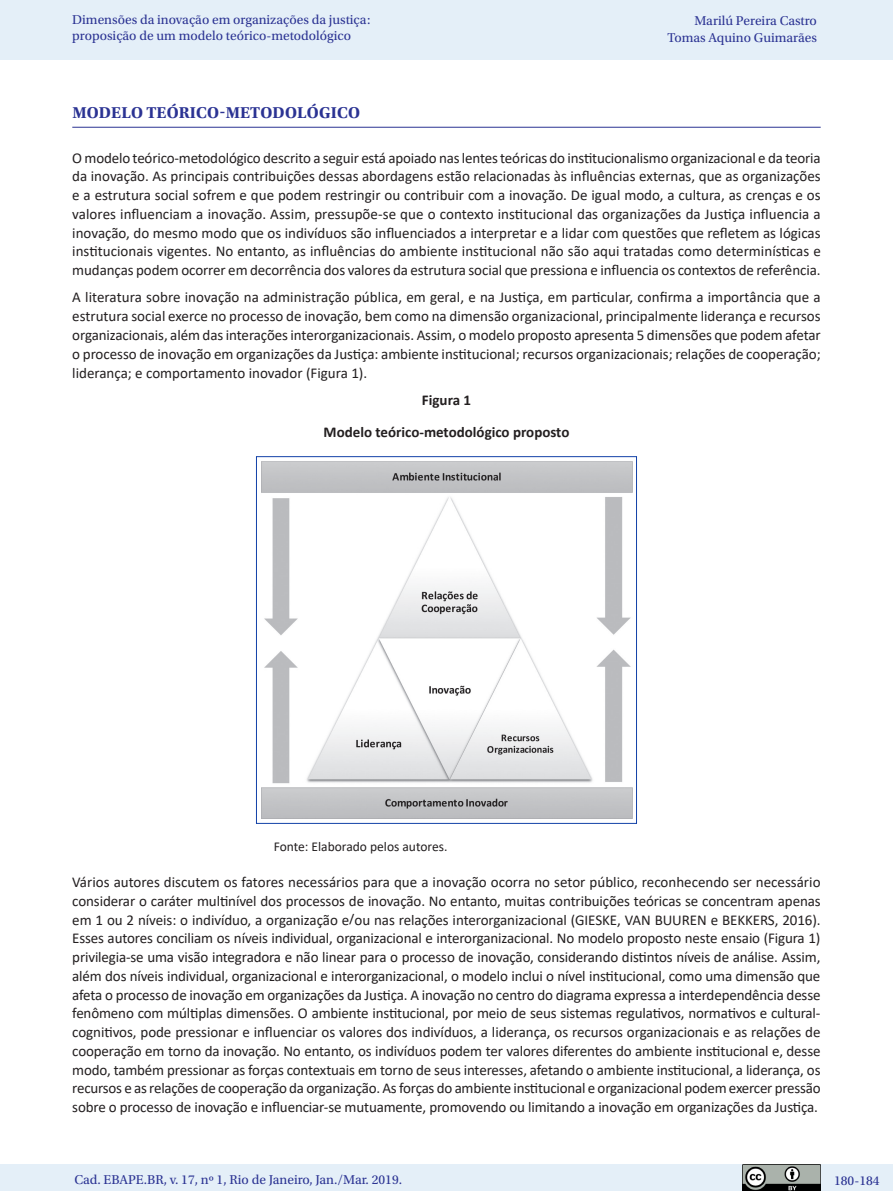
<style>
.page{position:relative;width:893px;height:1191px;background:#fff}
.page>*{position:absolute;margin:0;border:0;box-sizing:border-box;transform-origin:0 0}
._07_1_sub_1{font:700 16.5px "Utopia Std";letter-spacing:.01em;color:#2b3393}
._06_0_texto{font:15px/18.8px "Calibri";letter-spacing:-.01em;color:#231f20;text-align:justify}
._08_2_tabela_titulo{font:700 15px "Calibri";color:#231f20}
.t1{font:13.5px/16.5px "Utopia Std";color:#2b3393}
._00__fonte_legenda_f{font:13.5px "Calibri";color:#231f20}
</style>
<div class="page">
<div style="left:0;top:0;width:893px;height:60px;background:#e4eff8"></div>
<div style="left:0;top:1164px;width:893px;height:27px;background:#e4eff8"></div>
<img style="left:743px;top:1164px;width:78px;height:27px">
<hr style="left:72px;top:127px;width:749px;height:1px;background:#2b3393">
<img style="left:261px;top:461px;width:372px;height:357px">
<div style="left:256px;top:456px;width:381px;height:367px;border:1px solid #1342a8"></div>
<p class="t1" style="left:72px;top:11px;width:300px">Dimensões da inovação em organizações da justiça: proposição de um modelo teórico-metodológico</p>
<p class="t1" style="left:667px;top:13px;width:151px;text-align:right">Marilú Pereira Castro<br>Tomas Aquino Guimarães</p>
<p class="_07_1_sub_1" style="left:72px;top:103px;width:289px">MODELO TEÓRICO-METODOLÓGICO</p>
<p class="_06_0_texto" style="left:72px;top:148px;width:750px">O modelo teórico-metodológico descrito a seguir está apoiado nas lentes teóricas do institucionalismo organizacional e da teoria da inovação. As principais contribuições dessas abordagens estão relacionadas às influências externas, que as organizações e a estrutura social sofrem e que podem restringir ou contribuir com a inovação. De igual modo, a cultura, as crenças e os valores influenciam a inovação. Assim, pressupõe-se que o contexto institucional das organizações da Justiça influencia a inovação, do mesmo modo que os indivíduos são influenciados a interpretar e a lidar com questões que refletem as lógicas institucionais vigentes. No entanto, as influências do ambiente institucional não são aqui tratadas como determinísticas e mudanças podem ocorrer em decorrência dos valores da estrutura social que pressiona e influencia os contextos de referência.</p>
<p class="_06_0_texto" style="left:72px;top:288px;width:750px">A literatura sobre inovação na administração pública, em geral, e na Justiça, em particular, confirma a importância que a estrutura social exerce no processo de inovação, bem como na dimensão organizacional, principalmente liderança e recursos organizacionais, além das interações interorganizacionais. Assim, o modelo proposto apresenta 5 dimensões que podem afetar o processo de inovação em organizações da Justiça: ambiente institucional; recursos organizacionais; relações de cooperação; liderança; e comportamento inovador (Figura 1).</p>
<p class="_08_2_tabela_titulo" style="left:422px;top:390px;width:51px">Figura 1</p>
<p class="_08_2_tabela_titulo" style="left:324px;top:421px;width:247px">Modelo teórico-metodológico proposto</p>
<p class="_00__fonte_legenda_f" style="left:274px;top:837px;width:175px">Fonte: Elaborado pelos autores.</p>
<p class="_06_0_texto" style="left:72px;top:872px;width:750px">Vários autores discutem os fatores necessários para que a inovação ocorra no setor público, reconhecendo ser necessário considerar o caráter multinível dos processos de inovação. No entanto, muitas contribuições teóricas se concentram apenas em 1 ou 2 níveis: o indivíduo, a organização e/ou nas relações interorganizacional (GIESKE, VAN BUUREN e BEKKERS, 2016).<br>Esses autores conciliam os níveis individual, organizacional e interorganizacional. No modelo proposto neste ensaio (Figura 1) privilegia-se uma visão integradora e não linear para o processo de inovação, considerando distintos níveis de análise. Assim, além dos níveis individual, organizacional e interorganizacional, o modelo inclui o nível institucional, como uma dimensão que afeta o processo de inovação em organizações da Justiça. A inovação no centro do diagrama expressa a interdependência desse fenômeno com múltiplas dimensões. O ambiente institucional, por meio de seus sistemas regulativos, normativos e cultural&shy;cognitivos, pode pressionar e influenciar os valores dos indivíduos, a liderança, os recursos organizacionais e as relações de cooperação em torno da inovação. No entanto, os indivíduos podem ter valores diferentes do ambiente institucional e, desse modo, também pressionar as forças contextuais em torno de seus interesses, afetando o ambiente institucional, a liderança, os recursos e as relações de cooperação da organização. As forças do ambiente institucional e organizacional podem exercer pressão sobre o processo de inovação e influenciar-se mutuamente, promovendo ou limitando a inovação em organizações da Justiça.</p>
<p class="t1" style="left:74px;top:1171px;width:329px">Cad. EBAPE.BR, v. 17, nº 1, Rio de Janeiro, Jan./Mar. 2019.</p>
<p class="t1" style="left:834px;top:1172px;width:47px">180-184</p>
</div>
